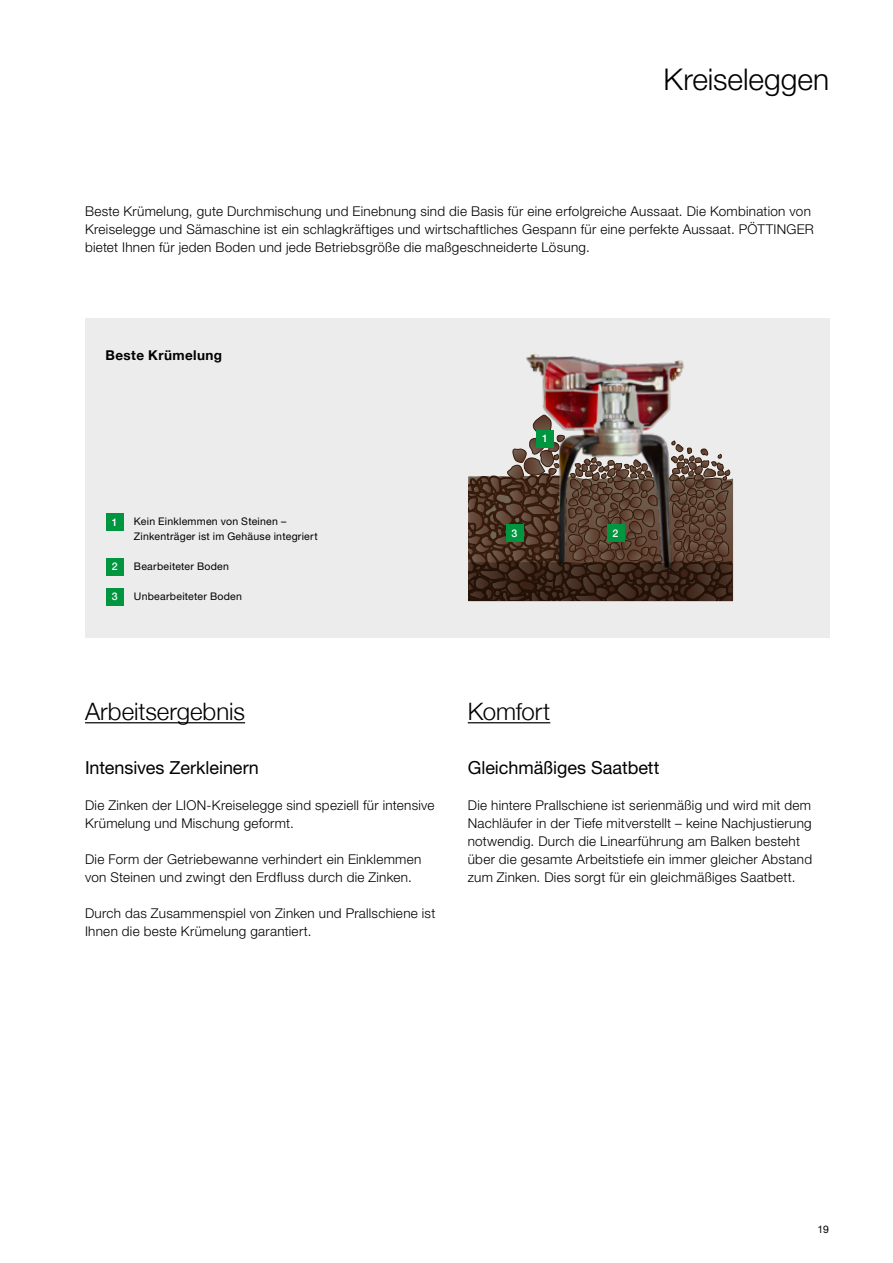
<style>
.page{position:relative;width:893px;height:1263px;background:#fff}
.page>*{position:absolute;margin:0;border:0;box-sizing:border-box;transform-origin:0 0}
.t1{font:300 30px "Helvetica Neue LTW1 G";color:#000}
.t2{font:300 24px "Helvetica Neue";color:#000}
.t3{font:18px "Helvetica Neue LTW1 G";color:#000}
.t4{font:300 13.5px/18px "Helvetica Neue LTW1 G";letter-spacing:.02em;color:#000}
.t5{font:700 13.5px "Helvetica Neue";letter-spacing:.03em;color:#000}
.t6{font:10.5px/15px "Helvetica Neue LTW1 G";letter-spacing:.025em;color:#000}
.t7{font:500 10.5px "Helvetica Neue";color:#fff}
.t8{font:10.5px "Helvetica Neue";color:#000}
</style>
<div class="page">
<div style="left:85px;top:319px;width:744px;height:319px;background:#ececec"></div>
<img style="left:526px;top:354px;width:158px;height:55px">
<svg style="left:468px;top:409px;width:265px;height:193px"></svg>
<div style="left:106px;top:513px;width:17px;height:17px;background:#00963f"></div>
<div style="left:106px;top:558px;width:17px;height:17px;background:#00963f"></div>
<div style="left:106px;top:588px;width:17px;height:17px;background:#00963f"></div>
<div style="left:537px;top:430px;width:17px;height:17px;background:#00963f"></div>
<div style="left:607px;top:525px;width:17px;height:17px;background:#00963f"></div>
<div style="left:506px;top:525px;width:17px;height:17px;background:#00963f"></div>
<hr style="left:85px;top:722px;width:160px;height:1px;background:#000">
<hr style="left:468px;top:722px;width:82px;height:1px;background:#000">
<h1 class="t1" style="left:664px;top:61px;width:167px">Kreiseleggen</h1>
<p class="t4" style="left:85px;top:202px;width:730px">Beste Krümelung, gute Durchmischung und Einebnung sind die Basis für eine erfolgreiche Aussaat. Die Kombination von<br>Kreiselegge und Sämaschine ist ein schlagkräftiges und wirtschaftliches Gespann für eine perfekte Aussaat. PÖTTINGER bietet Ihnen für jeden Boden und jede Betriebsgröße die maßgeschneiderte Lösung.</p>
<p class="t5" style="left:106px;top:345px;width:118px">Beste Krümelung</p>
<p class="t7" style="left:112px;top:513px;width:7px">1</p>
<p class="t7" style="left:112px;top:558px;width:7px">2</p>
<p class="t7" style="left:112px;top:588px;width:7px">3</p>
<p class="t6" style="left:134px;top:513px;width:185px">Kein Einklemmen von Steinen –<br>Zinkenträger ist im Gehäuse integriert</p>
<p class="t6" style="left:134px;top:558px;width:97px">Bearbeiteter Boden</p>
<p class="t6" style="left:134px;top:588px;width:110px">Unbearbeiteter Boden</p>
<p class="t7" style="left:542px;top:430px;width:7px">1</p>
<p class="t7" style="left:512px;top:525px;width:7px">3</p>
<p class="t7" style="left:613px;top:525px;width:7px">2</p>
<h2 class="t2" style="left:85px;top:692px;width:162px">Arbeitsergebnis</h2>
<h3 class="t3" style="left:85px;top:757px;width:175px">Intensives Zerkleinern</h3>
<p class="t4" style="left:85px;top:796px;width:351px">Die Zinken der LION-Kreiselegge sind speziell für intensive<br>Krümelung und Mischung geformt.</p>
<p class="t4" style="left:85px;top:850px;width:338px">Die Form der Getriebewanne verhindert ein Einklemmen von Steinen und zwingt den Erdfluss durch die Zinken.</p>
<p class="t4" style="left:85px;top:904px;width:352px">Durch das Zusammenspiel von Zinken und Prallschiene ist<br>Ihnen die beste Krümelung garantiert.</p>
<h2 class="t2" style="left:468px;top:692px;width:84px">Komfort</h2>
<h3 class="t3" style="left:468px;top:757px;width:193px">Gleichmäßiges Saatbett</h3>
<p class="t4" style="left:468px;top:796px;width:346px">Die hintere Prallschiene ist serienmäßig und wird mit dem Nachläufer in der Tiefe mitverstellt – keine Nachjustierung notwendig. Durch die Linearführung am Balken besteht über die gesamte Arbeitstiefe ein immer gleicher Abstand zum Zinken. Dies sorgt für ein gleichmäßiges Saatbett.</p>
<p class="t8" style="left:818px;top:1222px;width:13px">19</p>
</div>
